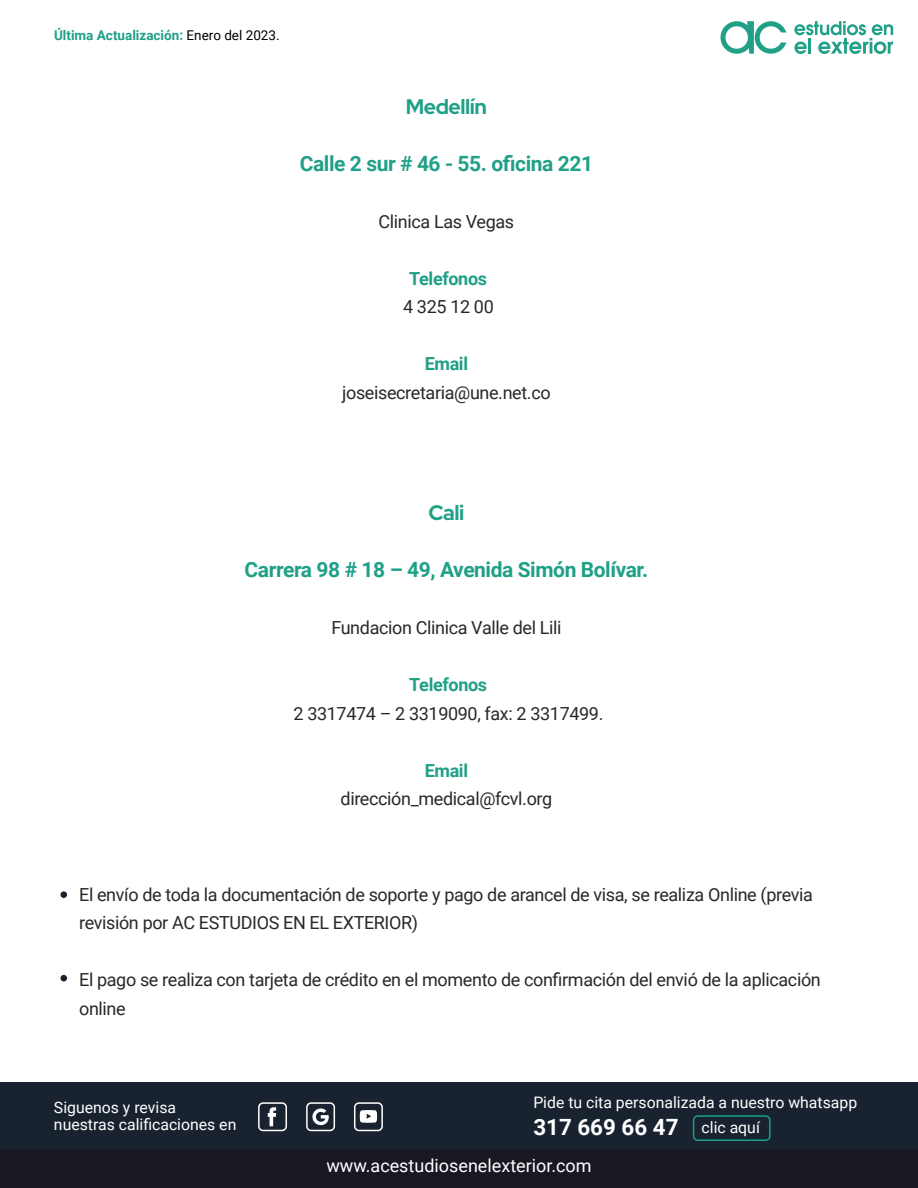
<style>
.page{position:relative;width:918px;height:1188px;background:#fff}
.page>*{position:absolute;margin:0;border:0;box-sizing:border-box;transform-origin:0 0}
.t1{font:700 22.35px "Roboto";color:#fff}
.t2{font:700 21px "Roboto";letter-spacing:-.02em;color:#1fa087}
.t3{font:700 21px "Red Hat Display";letter-spacing:-.02em;color:#1fa087}
.t4{font:18px/28.5px "Roboto";letter-spacing:-.02em;color:#282827}
.t5{font:18px "Roboto";color:#fff}
.t6{font:700 18px "Roboto";letter-spacing:-.02em;color:#1fa087}
.t7{font:15.75px/17.1px "Roboto";color:#fff}
.t8{font:700 13.5px "Roboto";color:#1fa087}
.s1{font-weight:400;color:#000}
.s2{font-weight:400;font-size:15.75px}
</style>
<div class="page">
<div style="left:1px;top:1082px;width:917px;height:106px;background:#19222f"></div>
<div style="left:1px;top:1150px;width:917px;height:38px;background:#191722"></div>
<svg style="left:794px;top:21px;width:99px;height:33px"></svg>
<svg style="left:720px;top:21px;width:66px;height:33px"></svg>
<svg style="left:268px;top:1107px;width:8px;height:19px"></svg>
<svg style="left:312px;top:1108px;width:17px;height:18px"></svg>
<div style="left:258px;top:1102px;width:29px;height:29px;border:2px solid #fff;border-radius:4px"></div>
<div style="left:306px;top:1102px;width:29px;height:29px;border:2px solid #fff;border-radius:4px"></div>
<div style="left:354px;top:1102px;width:29px;height:29px;border:2px solid #fff;border-radius:4px"></div>
<div style="left:693px;top:1115px;width:78px;height:26px;border:2px solid #1aa087;border-radius:4px"></div>
<svg style="left:360px;top:1110px;width:17px;height:13px"></svg>
<div style="left:60px;top:891px;width:7px;height:7px;background:#19222f;border-radius:50%"></div>
<div style="left:60px;top:975px;width:7px;height:6px;background:#19222f;border-radius:50%"></div>
<p class="t8" style="left:54px;top:26px;width:227px">Última Actualización: <span class="s1">Enero del 2023.</span></p>
<p class="t3" style="left:406px;top:93px;width:83px">Medellín</p>
<p class="t2" style="left:300px;top:148px;width:295px">Calle 2 sur # 46 - 55. oficina 221</p>
<p class="t4" style="left:379px;top:206px;width:137px">Clinica Las Vegas</p>
<p class="t6" style="left:409px;top:266px;width:79px">Telefonos</p>
<p class="t4" style="left:403px;top:292px;width:92px">4 325 12 00</p>
<p class="t6" style="left:425px;top:351px;width:45px">Email</p>
<p class="t4" style="left:342px;top:377px;width:210px">joseisecretaria@une.net.co</p>
<p class="t3" style="left:429px;top:499px;width:37px">Cali</p>
<p class="t2" style="left:245px;top:555px;width:405px">Carrera 98 # 18 – 49, Avenida Simón Bolívar.</p>
<p class="t4" style="left:331px;top:613px;width:232px">Fundacion Clinica Valle del Lili</p>
<p class="t6" style="left:409px;top:672px;width:79px">Telefonos</p>
<p class="t4" style="left:294px;top:698px;width:311px">2 3317474 – 2 3319090, fax: 2 3317499.</p>
<p class="t6" style="left:425px;top:758px;width:45px">Email</p>
<p class="t4" style="left:341px;top:784px;width:213px">dirección_medical@fcvl.org</p>
<p class="t4" style="left:79px;top:879px;width:735px">El envío de toda la documentación de soporte y pago de arancel de visa, se realiza Online (previa revisión por AC ESTUDIOS EN EL EXTERIOR)</p>
<p class="t4" style="left:79px;top:965px;width:743px">El pago se realiza con tarjeta de crédito en el momento de confirmación del envió de la aplicación online</p>
<p class="t7" style="left:54px;top:1098px;width:184px">Siguenos y revisa nuestras calificaciones en</p>
<p class="t7" style="left:533px;top:1094px;width:325px">Pide tu cita personalizada a nuestro whatsapp</p>
<p class="t1" style="left:533px;top:1112px;width:228px">317 669 66 47 <span class="s2">clic aquí</span></p>
<p class="t5" style="left:326px;top:1153px;width:267px">www.acestudiosenelexterior.com</p>
</div>
